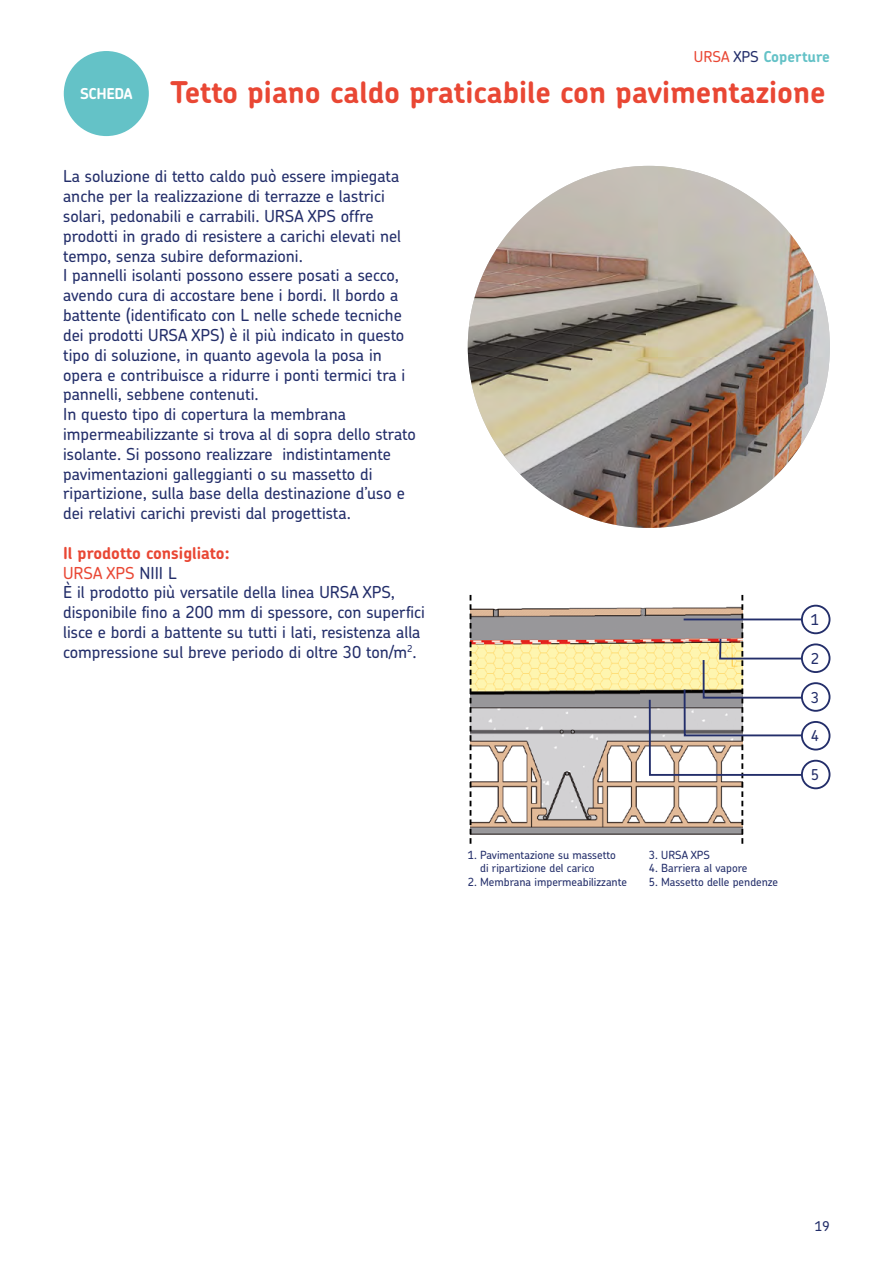
<style>
.page{position:relative;width:893px;height:1263px;background:#fff}
.page>*{position:absolute;margin:0;border:0;box-sizing:border-box;transform-origin:0 0}
.t1{font:700 30px "Chevin Pro";color:#e94734}
.t2{font:500 16.5px/19.8px "Chevin Std";color:#232e6a}
.t3{font:700 16.5px "Chevin Pro";color:#e94734}
.t4{font:700 15px "Chevin Pro";letter-spacing:-.005em;color:#64c2c7}
.t5{font:500 15px "Chevin Std";color:#232e6a}
.t6{font:500 13.5px "Chevin Std";color:#232e6a}
.t7{font:500 11.25px/13.2px "Chevin Std";color:#232e6a}
.s1{font-family:"Chevin Std";font-weight:500;color:#e94734}
.s2{font-family:"Chevin Std";font-weight:500;color:#232e6a}
.s3{font-size:15px;color:#fff}
.s4{color:#e94734}
</style>
<div class="page">
<div style="left:64px;top:51px;width:85px;height:85px;background:#64c2c7;border-radius:50%"></div>
<img style="left:468px;top:166px;width:362px;height:362px;border-radius:180px">
<img style="left:471px;top:604px;width:177px;height:230px">
<svg style="left:470px;top:595px;width:1px;height:249px"></svg>
<div style="left:801px;top:605px;width:29px;height:29px;border:2px solid #232e6a;border-radius:50%"></div>
<div style="left:801px;top:643px;width:29px;height:30px;border:2px solid #232e6a;border-radius:50%"></div>
<div style="left:801px;top:682px;width:29px;height:30px;border:2px solid #232e6a;border-radius:50%"></div>
<div style="left:801px;top:721px;width:29px;height:29px;border:2px solid #232e6a;border-radius:50%"></div>
<svg style="left:648px;top:595px;width:156px;height:249px"></svg>
<div style="left:801px;top:760px;width:29px;height:29px;border:2px solid #232e6a;border-radius:50%"></div>
<p class="t4" style="left:694px;top:47px;width:137px"><span class="s1">URSA</span> <span class="s2">XPS</span> Coperture</p>
<h1 class="t1" style="left:80px;top:73px;width:747px"><span class="s3">SCHEDA</span> Tetto piano caldo praticabile con pavimentazione</h1>
<p class="t2" style="left:63px;top:166px;width:354px">La soluzione di tetto caldo può essere impiegata anche per la realizzazione di terrazze e lastrici solari, pedonabili e carrabili. URSA XPS offre prodotti in grado di resistere a carichi elevati nel tempo, senza subire deformazioni.<br>I pannelli isolanti possono essere posati a secco, avendo cura di accostare bene i bordi. Il bordo a battente (identificato con L nelle schede tecniche dei prodotti URSA XPS) è il più indicato in questo tipo di soluzione, in quanto agevola la posa in opera e contribuisce a ridurre i ponti termici tra i pannelli, sebbene contenuti.<br>In questo tipo di copertura la membrana impermeabilizzante si trova al di sopra dello strato isolante. Si possono realizzare indistintamente pavimentazioni galleggianti o su massetto di ripartizione, sulla base della destinazione d’uso e dei relativi carichi previsti dal progettista.</p>
<p class="t3" style="left:63px;top:542px;width:168px">Il prodotto consigliato:</p>
<p class="t2" style="left:63px;top:562px;width:363px"><span class="s4">URSA XPS</span> NIII L<br>È il prodotto più versatile della linea URSA XPS, disponibile fino a 200 mm di spessore, con superfici lisce e bordi a battente su tutti i lati, resistenza alla compressione sul breve periodo di oltre 30 ton/m<sup>2</sup>.</p>
<p class="t7" style="left:480px;top:848px;width:137px;text-indent:-12px">1. Pavimentazione su massetto di ripartizione del carico</p>
<p class="t7" style="left:468px;top:874px;width:161px">2. Membrana impermeabilizzante</p>
<p class="t7" style="left:649px;top:848px;width:63px">3. URSA XPS</p>
<p class="t7" style="left:649px;top:861px;width:100px">4. Barriera al vapore</p>
<p class="t7" style="left:649px;top:874px;width:131px">5. Massetto delle pendenze</p>
<p class="t5" style="left:811px;top:610px;width:10px">1</p>
<p class="t5" style="left:811px;top:648px;width:10px">2</p>
<p class="t5" style="left:811px;top:687px;width:10px">3</p>
<p class="t5" style="left:811px;top:726px;width:10px">4</p>
<p class="t5" style="left:811px;top:765px;width:10px">5</p>
<p class="t6" style="left:815px;top:1217px;width:17px">19</p>
</div>
